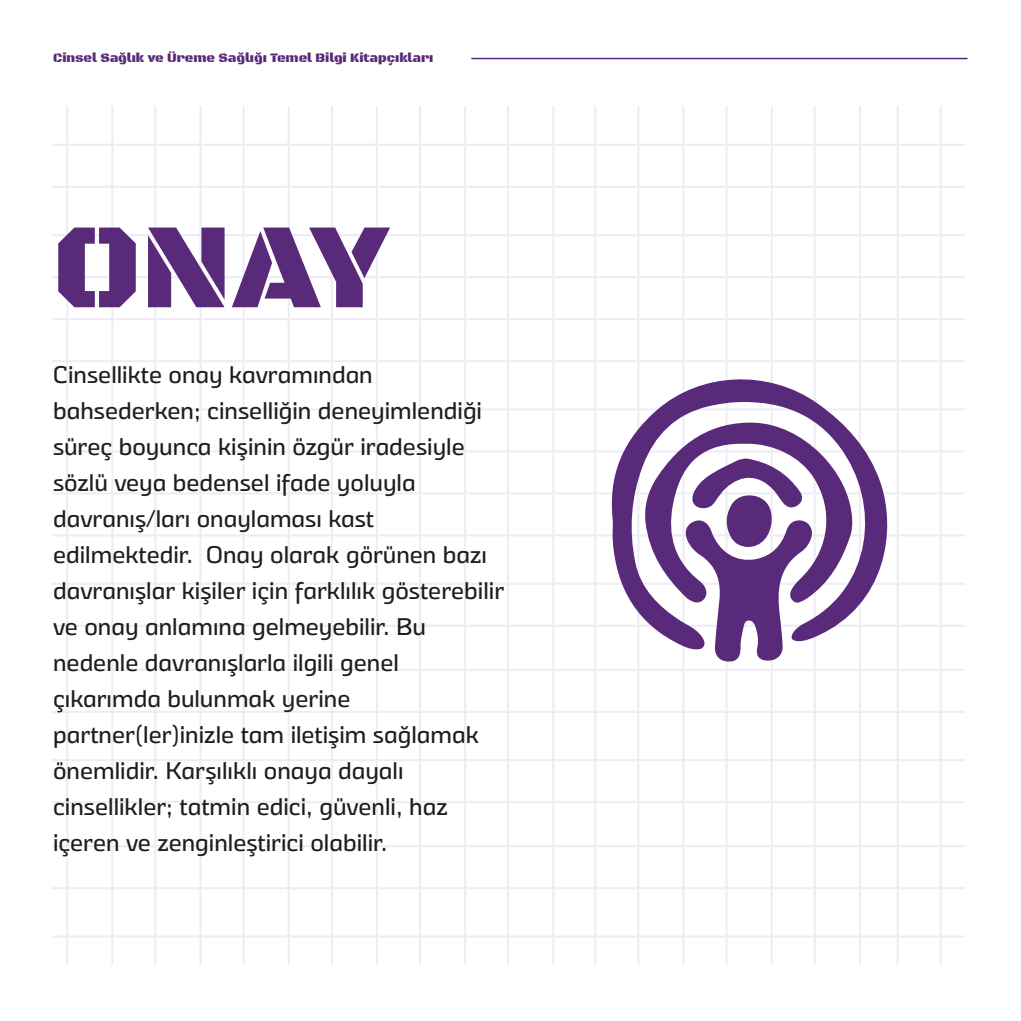
<style>
.page{position:relative;width:1021px;height:1021px;background:#fff}
.page>*{position:absolute;margin:0;border:0;box-sizing:border-box;transform-origin:0 0}
.t1{font:123px "Black Ops One";color:#5a2a7a}
.t2{font:24px/36px "Eixample Villa";color:#1e1e1e}
.t3{font:13.2px "Black Ops One";color:#5a2a7a}
</style>
<div class="page">
<hr style="left:52px;top:144px;width:912px;height:2px;background:#dddaea">
<hr style="left:52px;top:186px;width:912px;height:2px;background:#dddaea">
<hr style="left:52px;top:234px;width:912px;height:2px;background:#dddaea">
<hr style="left:52px;top:276px;width:912px;height:2px;background:#dddaea">
<hr style="left:52px;top:318px;width:912px;height:2px;background:#dddaea">
<hr style="left:52px;top:360px;width:912px;height:2px;background:#dddaea">
<hr style="left:52px;top:408px;width:912px;height:2px;background:#dddaea">
<hr style="left:52px;top:450px;width:912px;height:2px;background:#dddaea">
<hr style="left:52px;top:492px;width:912px;height:2px;background:#dddaea">
<hr style="left:52px;top:534px;width:912px;height:2px;background:#dddaea">
<hr style="left:52px;top:582px;width:912px;height:2px;background:#dddaea">
<hr style="left:52px;top:624px;width:912px;height:2px;background:#dddaea">
<hr style="left:52px;top:668px;width:912px;height:3px;background:#dddaea">
<hr style="left:52px;top:710px;width:912px;height:3px;background:#dddaea">
<hr style="left:52px;top:759px;width:912px;height:2px;background:#dddaea">
<hr style="left:52px;top:801px;width:912px;height:2px;background:#dddaea">
<hr style="left:52px;top:845px;width:912px;height:2px;background:#dddaea">
<hr style="left:52px;top:887px;width:912px;height:2px;background:#dddaea">
<hr style="left:52px;top:935px;width:912px;height:2px;background:#dddaea">
<hr style="left:66px;top:106px;width:2px;height:858px;background:#dddaea">
<hr style="left:111px;top:106px;width:2px;height:858px;background:#dddaea">
<hr style="left:154px;top:106px;width:2px;height:858px;background:#dddaea">
<hr style="left:199px;top:106px;width:2px;height:858px;background:#dddaea">
<hr style="left:242px;top:106px;width:3px;height:858px;background:#dddaea">
<hr style="left:288px;top:106px;width:2px;height:858px;background:#dddaea">
<hr style="left:331px;top:106px;width:2px;height:858px;background:#dddaea">
<hr style="left:376px;top:106px;width:2px;height:858px;background:#dddaea">
<hr style="left:419px;top:106px;width:2px;height:858px;background:#dddaea">
<hr style="left:464px;top:106px;width:2px;height:858px;background:#dddaea">
<hr style="left:507px;top:106px;width:2px;height:858px;background:#dddaea">
<hr style="left:552px;top:106px;width:2px;height:858px;background:#dddaea">
<hr style="left:594px;top:106px;width:2px;height:858px;background:#dddaea">
<hr style="left:637px;top:106px;width:2px;height:858px;background:#dddaea">
<hr style="left:682px;top:106px;width:2px;height:858px;background:#dddaea">
<hr style="left:725px;top:106px;width:2px;height:858px;background:#dddaea">
<hr style="left:770px;top:106px;width:2px;height:858px;background:#dddaea">
<hr style="left:813px;top:106px;width:2px;height:858px;background:#dddaea">
<hr style="left:858px;top:106px;width:2px;height:858px;background:#dddaea">
<hr style="left:896px;top:106px;width:2px;height:858px;background:#dddaea">
<hr style="left:939px;top:106px;width:2px;height:858px;background:#dddaea">
<svg style="left:607px;top:369px;width:289px;height:281px"></svg>
<svg style="left:643px;top:421px;width:209px;height:240px"></svg>
<hr style="left:472px;top:58px;width:495px;height:1px;background:#5a2a7a">
<p class="t3" style="left:53px;top:47px;width:382px">Cinsel Sağlık ve Üreme Sağlığı Temel Bilgi Kitapçıkları</p>
<h1 class="t1" style="left:53px;top:173px;width:337px">ONAY</h1>
<p class="t2" style="left:53px;top:356px;width:452px">Cinsellikte onay kavramından bahsederken; cinselliğin deneyimlendiği süreç boyunca kişinin özgür iradesiyle sözlü veya bedensel ifade yoluyla davranış/ları onaylaması kast edilmektedir. Onay olarak görünen bazı davranışlar kişiler için farklılık gösterebilir ve onay anlamına gelmeyebilir. Bu nedenle davranışlarla ilgili genel çıkarımda bulunmak yerine partner(ler)inizle tam iletişim sağlamak önemlidir. Karşılıklı onaya dayalı cinsellikler; tatmin edici, güvenli, haz içeren ve zenginleştirici olabilir.</p>
</div>
